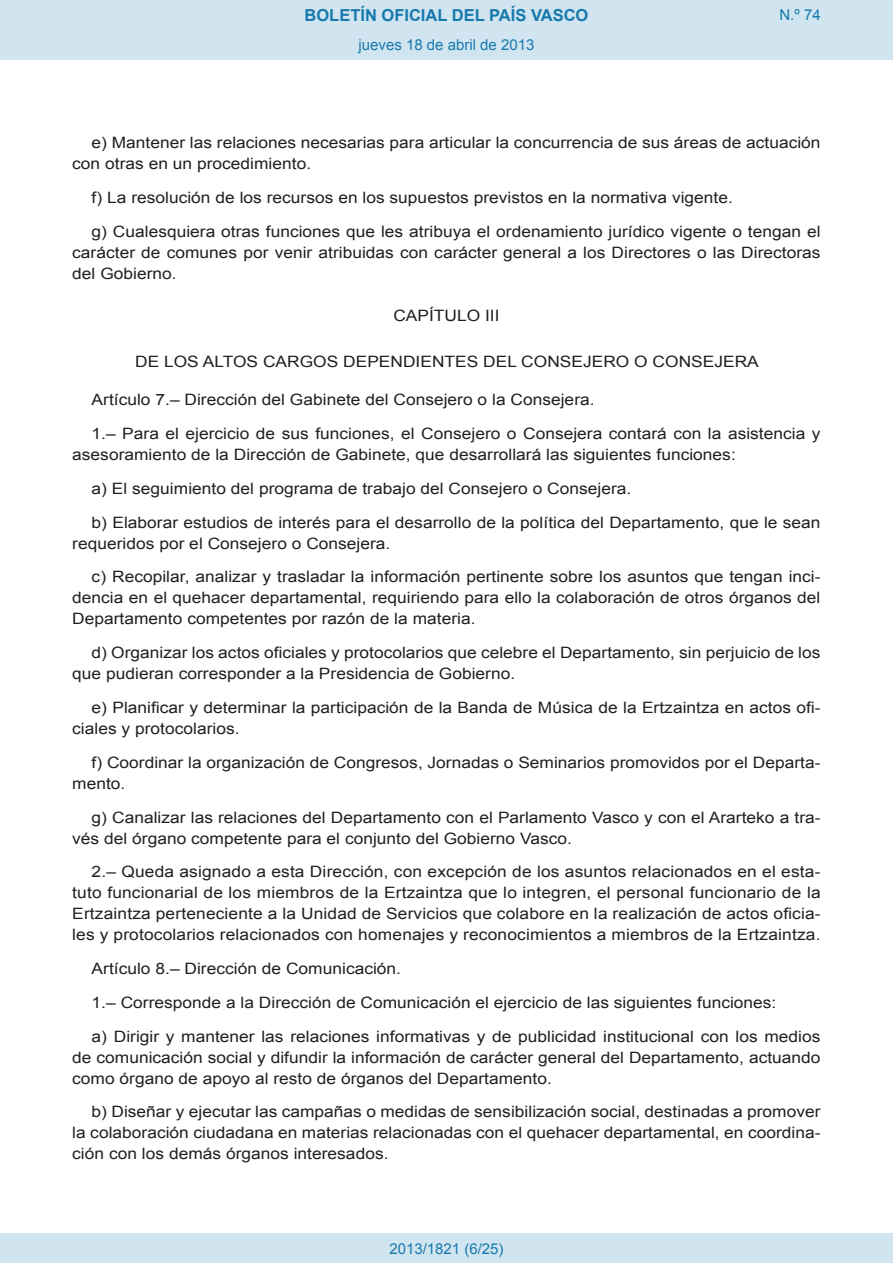
<style>
.page{position:relative;width:893px;height:1263px;background:#fff}
.page>*{position:absolute;margin:0;border:0;box-sizing:border-box;transform-origin:0 0}
.t1{font:700 16.5px "Arial";color:#1879ad}
.BOPVDetalle{font:15.6px/21px "Arial";color:#231f20;scale:1.11 1}
.BOPVClave{font:15.6px "Arial";color:#231f20;scale:1.11 1}
.Paginacion_Centro{font:15px "Arial";color:#1879ad}
</style>
<div class="page">
<div style="left:0;top:0;width:893px;height:60px;background:#d0e5f0"></div>
<div style="left:0;top:1233px;width:893px;height:30px;background:#d0e5f0"></div>
<p class="t1" style="left:305px;top:4px;width:285px">BOLETÍN OFICIAL DEL PAÍS VASCO</p>
<p class="Paginacion_Centro" style="left:358px;top:35px;width:177px">jueves 18 de abril de 2013</p>
<p class="Paginacion_Centro" style="left:779px;top:5px;width:43px">N.º 74</p>
<p class="BOPVDetalle" style="left:72px;top:132px;width:676px;text-indent:19px">e) Mantener las relaciones necesarias para articular la concurrencia de sus áreas de actuación con otras en un procedimiento.</p>
<p class="BOPVDetalle" style="left:92px;top:187px;width:579px">f) La resolución de los recursos en los supuestos previstos en la normativa vigente.</p>
<p class="BOPVDetalle" style="left:72px;top:221px;width:676px;text-align:justify;text-indent:19px">g) Cualesquiera otras funciones que les atribuya el ordenamiento jurídico vigente o tengan el carácter de comunes por venir atribuidas con carácter general a los Directores o las Directoras del Gobierno.</p>
<p class="BOPVClave" style="left:393px;top:305px;width:97px">CAPÍTULO III</p>
<p class="BOPVClave" style="left:135px;top:352px;width:563px">DE LOS ALTOS CARGOS DEPENDIENTES DEL CONSEJERO O CONSEJERA</p>
<p class="BOPVDetalle" style="left:92px;top:390px;width:455px">Artículo 7.– Dirección del Gabinete del Consejero o la Consejera.</p>
<p class="BOPVDetalle" style="left:72px;top:423px;width:676px;text-indent:19px">1.– Para el ejercicio de sus funciones, el Consejero o Consejera contará con la asistencia y asesoramiento de la Dirección de Gabinete, que desarrollará las siguientes funciones:</p>
<p class="BOPVDetalle" style="left:92px;top:478px;width:488px">a) El seguimiento del programa de trabajo del Consejero o Consejera.</p>
<p class="BOPVDetalle" style="left:72px;top:512px;width:676px;text-indent:19px">b) Elaborar estudios de interés para el desarrollo de la política del Departamento, que le sean requeridos por el Consejero o Consejera.</p>
<p class="BOPVDetalle" style="left:72px;top:567px;width:676px;text-align:justify;text-indent:19px">c) Recopilar, analizar y trasladar la información pertinente sobre los asuntos que tengan inci&shy;dencia en el quehacer departamental, requiriendo para ello la colaboración de otros órganos del Departamento competentes por razón de la materia.</p>
<p class="BOPVDetalle" style="left:72px;top:642px;width:675px;text-indent:19px">d) Organizar los actos oficiales y protocolarios que celebre el Departamento, sin perjuicio de los que pudieran corresponder a la Presidencia de Gobierno.</p>
<p class="BOPVDetalle" style="left:72px;top:697px;width:676px;text-indent:19px">e) Planificar y determinar la participación de la Banda de Música de la Ertzaintza en actos ofi&shy;ciales y protocolarios.</p>
<p class="BOPVDetalle" style="left:72px;top:752px;width:676px;text-indent:19px">f) Coordinar la organización de Congresos, Jornadas o Seminarios promovidos por el Departa&shy;mento.</p>
<p class="BOPVDetalle" style="left:72px;top:807px;width:676px;text-indent:19px">g) Canalizar las relaciones del Departamento con el Parlamento Vasco y con el Ararteko a tra&shy;vés del órgano competente para el conjunto del Gobierno Vasco.</p>
<p class="BOPVDetalle" style="left:72px;top:861px;width:676px;text-align:justify;text-indent:19px">2.– Queda asignado a esta Dirección, con excepción de los asuntos relacionados en el esta&shy;tuto funcionarial de los miembros de la Ertzaintza que lo integren, el personal funcionario de la Ertzaintza perteneciente a la Unidad de Servicios que colabore en la realización de actos oficia&shy;les y protocolarios relacionados con homenajes y reconocimientos a miembros de la Ertzaintza.</p>
<p class="BOPVDetalle" style="left:92px;top:958px;width:280px">Artículo 8.– Dirección de Comunicación.</p>
<p class="BOPVDetalle" style="left:92px;top:992px;width:618px">1.– Corresponde a la Dirección de Comunicación el ejercicio de las siguientes funciones:</p>
<p class="BOPVDetalle" style="left:72px;top:1026px;width:676px;text-align:justify;text-indent:19px">a) Dirigir y mantener las relaciones informativas y de publicidad institucional con los medios de comunicación social y difundir la información de carácter general del Departamento, actuando como órgano de apoyo al resto de órganos del Departamento.</p>
<p class="BOPVDetalle" style="left:72px;top:1101px;width:676px;text-align:justify;text-indent:19px">b) Diseñar y ejecutar las campañas o medidas de sensibilización social, destinadas a promover la colaboración ciudadana en materias relacionadas con el quehacer departamental, en coordina&shy;ción con los demás órganos interesados.</p>
<p class="Paginacion_Centro" style="left:389px;top:1238px;width:116px">2013/1821 (6/25)</p>
</div>
